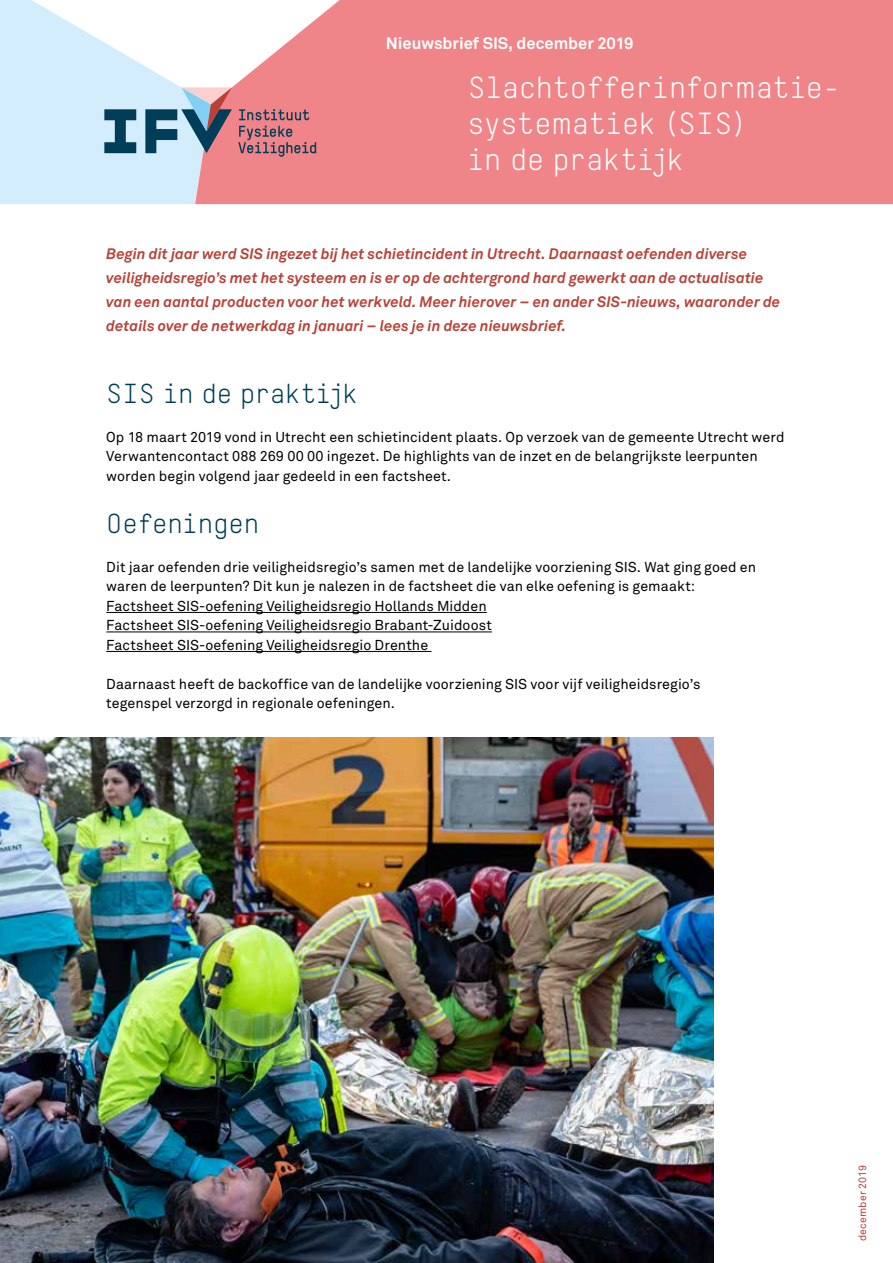
<style>
.page{position:relative;width:893px;height:1263px;background:#fff}
.page>*{position:absolute;margin:0;border:0;box-sizing:border-box;transform-origin:0 0}
.t1{font:30px/36px "TSTARTW";letter-spacing:.01em;color:#fff}
.t2{font:27px "TSTARTW";letter-spacing:.015em;color:#003d58}
.t3{font:700 16.5px "Akkurat Std";color:#fff}
.t4{font:italic 700 15px/24px "Akkurat Std";color:#b84239}
.t5{font:14.25px/19.5px "Akkurat Std";letter-spacing:.005em;color:#000}
.t6{font:10.5px "Akkurat Std";letter-spacing:.015em;color:#b84239}
</style>
<div class="page">
<div style="left:232px;top:0;width:661px;height:204px;background:#f08589"></div>
<svg style="left:0;top:0;width:232px;height:204px"></svg>
<svg style="left:239px;top:109px;width:70px;height:11px"></svg>
<svg style="left:238px;top:126px;width:78px;height:31px;background:#bc757e"></svg>
<img style="left:0;top:738px;width:713px;height:525px">
<hr style="left:106px;top:612px;width:381px;height:1px;background:#000">
<hr style="left:106px;top:632px;width:386px;height:1px;background:#000">
<hr style="left:106px;top:651px;width:326px;height:1px;background:#000">
<p class="t3" style="left:386px;top:33px;width:249px">Nieuwsbrief SIS, december 2019</p>
<h1 class="t1" style="left:468px;top:69px;width:374px">Slachtofferinformatie&shy;systematiek (SIS)<br>in de praktijk</h1>
<p class="t4" style="left:106px;top:242px;width:675px">Begin dit jaar werd SIS ingezet bij het schietincident in Utrecht. Daarnaast oefenden diverse veiligheidsregio’s met het systeem en is er op de achtergrond hard gewerkt aan de actualisatie van een aantal producten voor het werkveld. Meer hierover – en ander SIS-nieuws, waaronder de details over de netwerkdag in januari – lees je in deze nieuwsbrief.</p>
<h2 class="t2" style="left:106px;top:377px;width:253px">SIS in de praktijk</h2>
<p class="t5" style="left:106px;top:427px;width:680px">Op 18 maart 2019 vond in Utrecht een schietincident plaats. Op verzoek van de gemeente Utrecht werd<br>Verwantencontact 088 269 00 00 ingezet. De highlights van de inzet en de belangrijkste leerpunten worden begin volgend jaar gedeeld in een factsheet.</p>
<h2 class="t2" style="left:106px;top:507px;width:154px">Oefeningen</h2>
<p class="t5" style="left:106px;top:557px;width:651px">Dit jaar oefenden drie veiligheidsregio’s samen met de landelijke voorziening SIS. Wat ging goed en waren de leerpunten? Dit kun je nalezen in de factsheet die van elke oefening is gemaakt:<br>Factsheet SIS-oefening Veiligheidsregio Hollands Midden<br>Factsheet SIS-oefening Veiligheidsregio Brabant-Zuidoost<br>Factsheet SIS-oefening Veiligheidsregio Drenthe</p>
<p class="t5" style="left:106px;top:674px;width:596px">Daarnaast heeft de backoffice van de landelijke voorziening SIS voor vijf veiligheidsregio’s tegenspel verzorgd in regionale oefeningen.</p>
<p class="t6" style="left:856px;top:1241px;width:78px;rotate:-90deg">december 2019</p>
</div>
